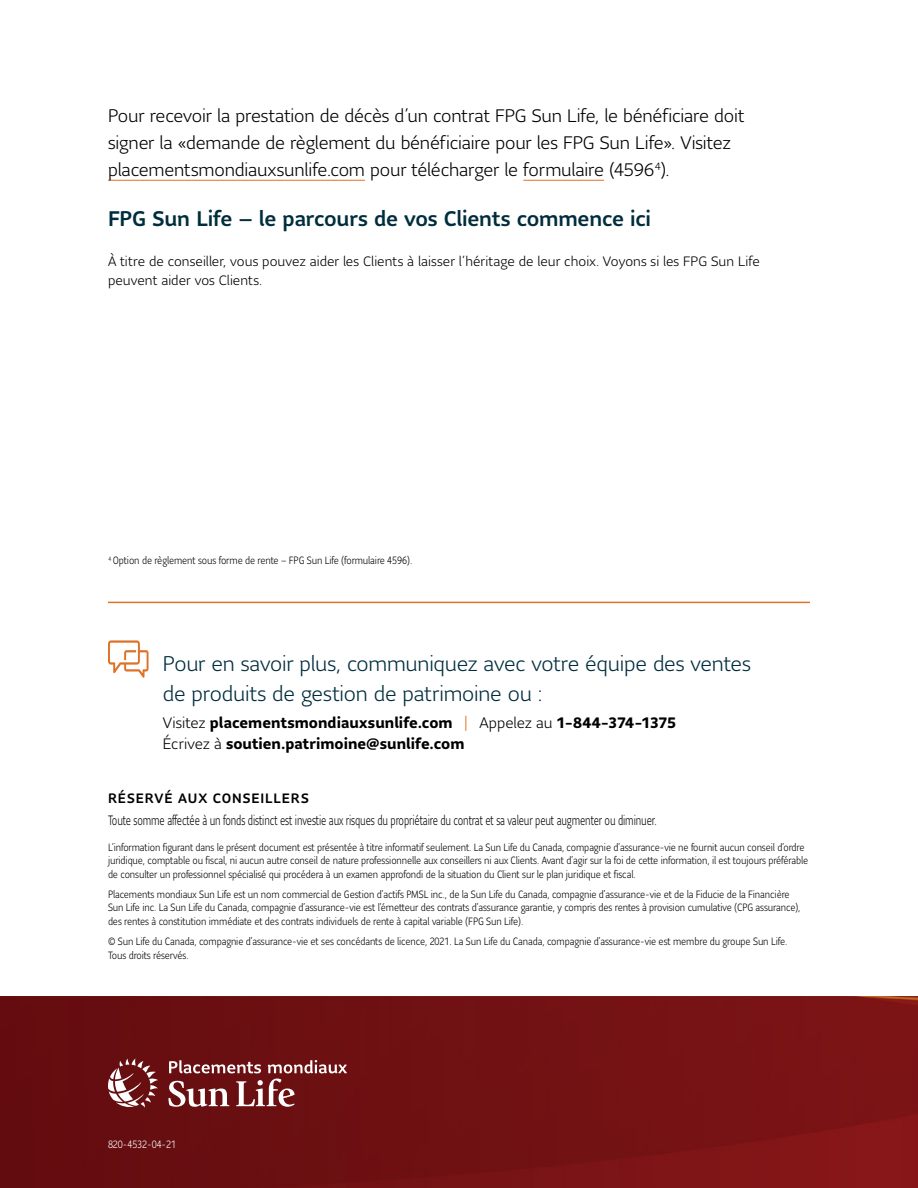
<style>
.page{position:relative;width:918px;height:1188px;background:#fff}
.page>*{position:absolute;margin:0;border:0;box-sizing:border-box;transform-origin:0 0}
.t1{font:300 21px/30px "Sun Life Sans";letter-spacing:-.01em;color:#002d3d}
.t2{font:500 21px "Sun Life Sans";letter-spacing:-.01em;color:#002d3d}
.t3{font:300 18px/27px "Sun Life Sans";letter-spacing:-.01em;color:#000}
.t4{font:700 15px/21px "Sun Life Sans";color:#000}
.t5{font:300 13.5px/19.5px "Sun Life Sans";letter-spacing:.005em;color:#000}
.t6{font:300 13.5px "Sun Life Sans Condensed";letter-spacing:-.01em;color:#000;scale:.8 1}
.t7{font:500 13.5px "Sun Life Sans";letter-spacing:.065em;color:#000}
.t8{font:300 10.5px/13.5px "Sun Life Sans Condensed";letter-spacing:-.01em;color:#000}
.t9{font:300 10.5px "Sun Life Sans Condensed";letter-spacing:-.01em;color:#fff}
.s1{font-weight:300}
.s2{font-weight:300;color:#df7227}
</style>
<div class="page">
<img style="left:0;top:996px;width:918px;height:192px">
<svg style="left:169px;top:1060px;width:92px;height:13px"></svg>
<svg style="left:268px;top:1060px;width:79px;height:13px"></svg>
<svg style="left:108px;top:1059px;width:50px;height:48px"></svg>
<svg style="left:168px;top:1081px;width:61px;height:26px"></svg>
<svg style="left:236px;top:1079px;width:59px;height:28px"></svg>
<svg style="left:108px;top:640px;width:41px;height:38px"></svg>
<hr style="left:108px;top:602px;width:702px;height:1px;background:#df7227">
<hr style="left:108px;top:180px;width:257px;height:1px;background:#df7227">
<hr style="left:523px;top:180px;width:81px;height:1px;background:#df7227">
<p class="t3" style="left:108px;top:101px;width:638px">Pour recevoir la prestation de décès d’un contrat FPG Sun Life, le bénéficiare doit signer la «demande de règlement du bénéficiaire pour les FPG Sun Life». Visitez placementsmondiauxsunlife.com pour télécharger le formulaire (4596<sup>4</sup>).</p>
<h1 class="t2" style="left:108px;top:204px;width:545px">FPG Sun Life – le parcours de vos Clients commence ici</h1>
<p class="t5" style="left:108px;top:251px;width:654px">À titre de conseiller, vous pouvez aider les Clients à laisser l’héritage de leur choix. Voyons si les FPG Sun Life peuvent aider vos Clients.</p>
<p class="t8" style="left:108px;top:554px;width:305px"><sup>4</sup> Option de règlement sous forme de rente – FPG Sun Life (formulaire 4596).</p>
<h1 class="t1" style="left:163px;top:648px;width:590px">Pour en savoir plus, communiquez avec votre équipe des ventes de produits de gestion de patrimoine ou :</h1>
<h3 class="t4" style="left:163px;top:712px;width:515px"><span class="s1">Visitez</span> placementsmondiauxsunlife.com <span class="s2">|</span> <span class="s1">Appelez au</span> 1-844-374-1375<br><span class="s1">Écrivez à</span> soutien.patrimoine@sunlife.com</h3>
<p class="t7" style="left:108px;top:789px;width:202px">RÉSERVÉ AUX CONSEILLERS</p>
<p class="t6" style="left:108px;top:811px;width:688px">Toute somme affectée à un fonds distinct est investie aux risques du propriétaire du contrat et sa valeur peut augmenter ou diminuer.</p>
<p class="t8" style="left:108px;top:840px;width:702px">L’information figurant dans le présent document est présentée à titre informatif seulement. La Sun Life du Canada, compagnie d’assurance-vie ne fournit aucun conseil d’ordre juridique, comptable ou fiscal, ni aucun autre conseil de nature professionnelle aux conseillers ni aux Clients. Avant d’agir sur la foi de cette information, il est toujours préférable de consulter un professionnel spécialisé qui procédera à un examen approfondi de la situation du Client sur le plan juridique et fiscal.</p>
<p class="t8" style="left:108px;top:887px;width:694px">Placements mondiaux Sun Life est un nom commercial de Gestion d’actifs PMSL inc., de la Sun Life du Canada, compagnie d’assurance-vie et de la Fiducie de la Financière<br>Sun Life inc. La Sun Life du Canada, compagnie d’assurance-vie est l’émetteur des contrats d’assurance garantie, y compris des rentes à provision cumulative (CPG assurance), des rentes à constitution immédiate et des contrats individuels de rente à capital variable (FPG Sun Life).</p>
<p class="t8" style="left:108px;top:934px;width:681px">© Sun Life du Canada, compagnie d’assurance-vie et ses concédants de licence, 2021. La Sun Life du Canada, compagnie d’assurance-vie est membre du groupe Sun Life.<br>Tous droits réservés.</p>
<p class="t9" style="left:108px;top:1137px;width:70px">820-4532-04-21</p>
</div>
